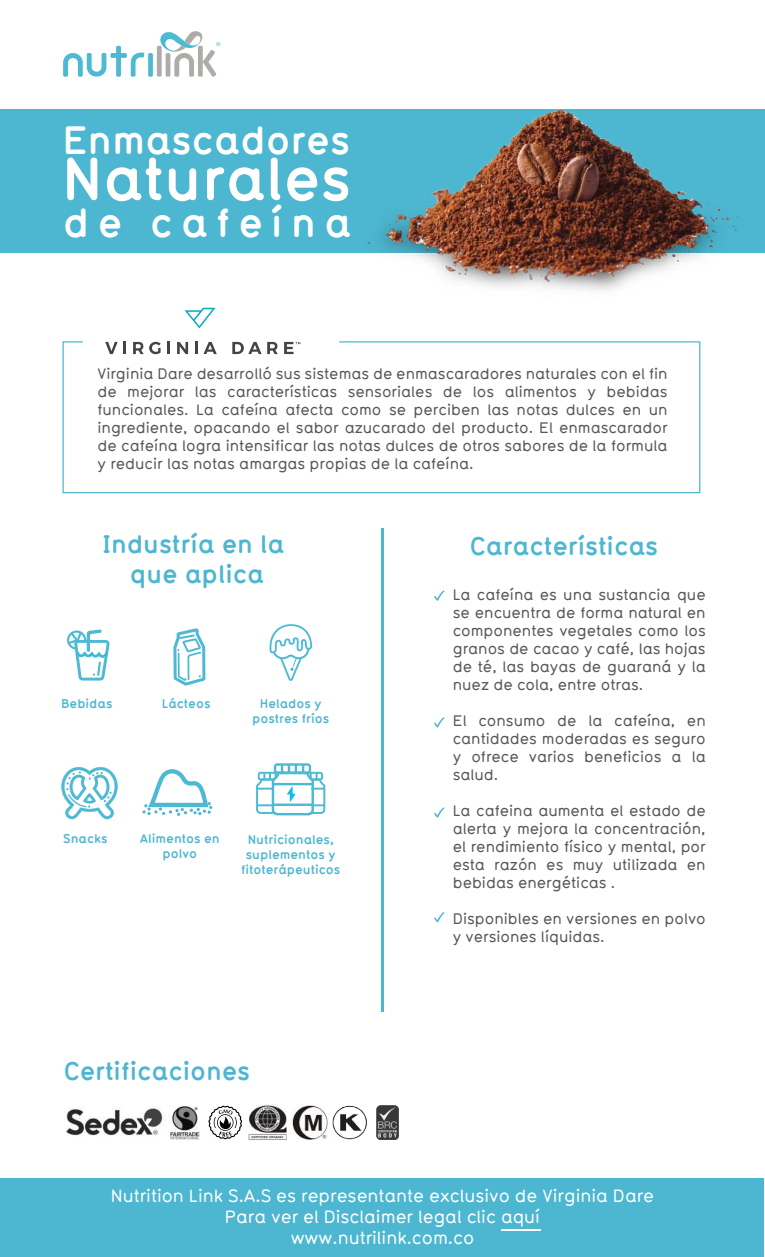
<style>
.page{position:relative;width:765px;height:1257px;background:#fff}
.page>*{position:absolute;margin:0;border:0;box-sizing:border-box;transform-origin:0 0}
.t1{font:700 60px "Typ 1451";color:#fff}
.t2{font:700 40.12px "Typ 1451";letter-spacing:.2em;color:#fff}
.t3{font:700 38.88px "Typ 1451";color:#fff}
.t4{font:700 25px/30px "Typ 1451";color:#4db6d0;text-align:center}
.t5{font:500 17.5px/21px "Typ 1451";color:#fff;text-align:center}
.t6{font:500 15px/18px "Typ 1451";color:#575756;text-align:justify}
.t7{font:700 12.5px/15px "Typ 1451";color:#4db6d0;text-align:center}
.t8{font:700 12.5px "Typ 1451";color:#4db5cf}
</style>
<div class="page">
<div style="left:0;top:109px;width:765px;height:144px;background:#4db6d0"></div>
<div style="left:148px;top:53px;width:5px;height:24px;background:#4dbad4;border-radius:2px"></div>
<svg style="left:63px;top:46px;width:81px;height:31px"></svg>
<svg style="left:157px;top:31px;width:63px;height:46px"></svg>
<hr style="left:381px;top:529px;width:3px;height:483px;background:#4db6d0">
<img style="left:66px;top:1108px;width:99px;height:28px">
<img style="left:377px;top:1105px;width:22px;height:34px">
<img style="left:332px;top:1105px;width:35px;height:35px">
<img style="left:292px;top:1105px;width:36px;height:35px">
<img style="left:249px;top:1105px;width:38px;height:35px">
<svg style="left:208px;top:1106px;width:34px;height:33px"></svg>
<img style="left:170px;top:1106px;width:29px;height:34px">
<svg style="left:185px;top:308px;width:31px;height:20px"></svg>
<svg style="left:62px;top:341px;width:639px;height:153px"></svg>
<svg style="left:269px;top:624px;width:43px;height:57px"></svg>
<svg style="left:173px;top:628px;width:32px;height:58px"></svg>
<svg style="left:67px;top:630px;width:43px;height:51px"></svg>
<svg style="left:256px;top:763px;width:69px;height:52px"></svg>
<div style="left:0;top:1179px;width:764px;height:78px;background:#4db6d0"></div>
<svg style="left:434px;top:591px;width:10px;height:10px"></svg>
<svg style="left:434px;top:717px;width:10px;height:11px"></svg>
<svg style="left:434px;top:807px;width:10px;height:11px"></svg>
<svg style="left:434px;top:912px;width:10px;height:10px"></svg>
<hr style="left:501px;top:1230px;width:40px;height:1px;background:#fff">
<svg style="left:142px;top:769px;width:70px;height:47px"></svg>
<svg style="left:61px;top:767px;width:57px;height:52px"></svg>
<img style="left:368px;top:109px;width:370px;height:182px">
<h3 class="t3" style="left:63px;top:113px;width:289px">Enmascadores</h3>
<h1 class="t1" style="left:62px;top:136px;width:291px">Naturales</h1>
<h2 class="t2" style="left:63px;top:194px;width:290px">de cafeína</h2>
<p class="t6" style="left:97px;top:364px;width:572px">Virginia Dare desarrolló sus sistemas de enmascaradores naturales con el fin de mejorar las características sensoriales de los alimentos y bebidas funcionales. La cafeína afecta como se perciben las notas dulces en un ingrediente, opacando el sabor azucarado del producto. El enmascarador de cafeína logra intensificar las notas dulces de otros sabores de la formula y reducir las notas amargas propias de la cafeína.</p>
<h3 class="t4" style="left:103px;top:528px;width:183px">Industría en la que aplica</h3>
<p class="t7" style="left:61px;top:696px;width:53px">Bebidas</p>
<p class="t7" style="left:162px;top:696px;width:50px">Lácteos</p>
<p class="t7" style="left:252px;top:696px;width:79px">Helados y postres fríos</p>
<p class="t8" style="left:63px;top:829px;width:46px">Snacks</p>
<p class="t7" style="left:140px;top:831px;width:81px">Alimentos en polvo</p>
<p class="t7" style="left:241px;top:831px;width:101px">Nutricionales, suplementos y fitoterápeuticos</p>
<h3 class="t4" style="left:63px;top:1055px;width:188px">Certificaciones</h3>
<h3 class="t4" style="left:470px;top:530px;width:190px">Características</h3>
<p class="t6" style="left:453px;top:585px;width:255px">La cafeína es una sustancia que se encuentra de forma natural en componentes vegetales como los granos de cacao y café, las hojas de té, las bayas de guaraná y la nuez de cola, entre otras.</p>
<p class="t6" style="left:453px;top:711px;width:255px">El consumo de la cafeína, en cantidades moderadas es seguro y ofrece varios beneficios a la salud.</p>
<p class="t6" style="left:453px;top:801px;width:255px">La cafeina aumenta el estado de alerta y mejora la concentración, el rendimiento físico y mental, por esta razón es muy utilizada en bebidas energéticas .</p>
<p class="t6" style="left:453px;top:909px;width:255px">Disponibles en versiones en polvo y versiones líquidas.</p>
<p class="t5" style="left:111px;top:1184px;width:545px">Nutrition Link S.A.S es representante exclusivo de Virginia Dare<br>Para ver el Disclaimer legal clic aquí<br>www.nutrilink.com.co</p>
</div>
